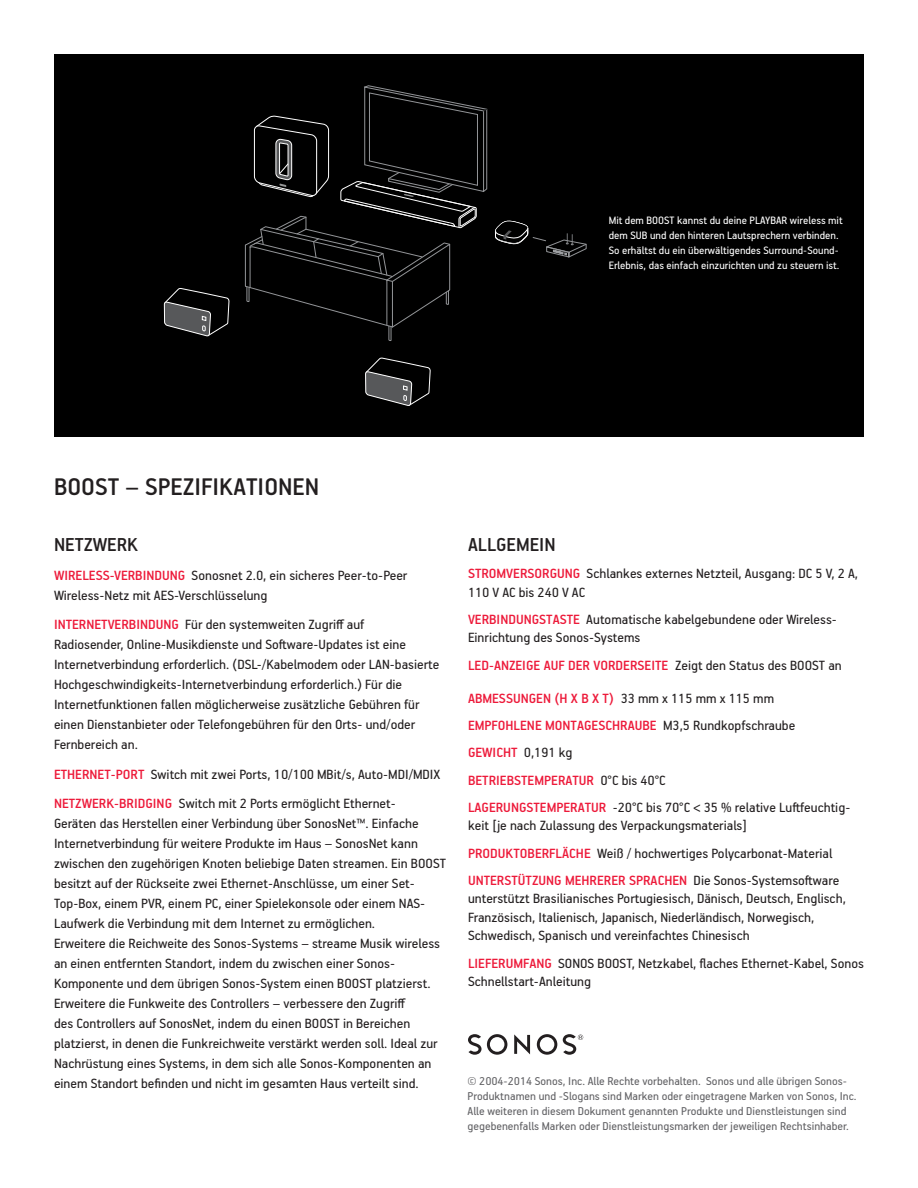
<style>
.page{position:relative;width:918px;height:1188px;background:#fff}
.page>*{position:absolute;margin:0;border:0;box-sizing:border-box;transform-origin:0 0}
.t1{font:500 27px "SONOS Handbook Pro";color:#231f20}
.t2{font:500 21px "SONOS Handbook Pro";color:#231f20}
.t3{font:15px/20.1px "SONOS Handbook Pro";color:#231f20}
.t4{font:500 15px "SONOS Handbook Pro";color:#ed1a3a}
.t5{font:12.75px/15px "SONOS Handbook Pro";color:#636366}
.t6{font:12px/15px "SONOS Handbook Pro";color:#fff}
.s1{font-weight:500;color:#ed1a3a}
.s2{font-weight:400;color:#231f20}
</style>
<div class="page">
<div style="left:54px;top:54px;width:810px;height:382px;background:#000"></div>
<svg style="left:245px;top:85px;width:243px;height:321px"></svg>
<svg style="left:164px;top:288px;width:66px;height:49px"></svg>
<svg style="left:495px;top:220px;width:92px;height:38px"></svg>
<svg style="left:514px;top:1034px;width:16px;height:20px"></svg>
<svg style="left:537px;top:1034px;width:20px;height:21px"></svg>
<svg style="left:468px;top:1034px;width:39px;height:21px"></svg>
<svg style="left:563px;top:1034px;width:20px;height:21px"></svg>
<p class="t6" style="left:609px;top:212px;width:235px">Mit dem BOOST kannst du deine PLAYBAR wireless mit dem SUB und den hinteren Lautsprechern verbinden.<br>So erhältst du ein überwältigendes Surround-Sound-Erlebnis, das einfach einzurichten und zu steuern ist.</p>
<p class="t1" style="left:54px;top:470px;width:267px">BOOST – SPEZIFIKATIONEN</p>
<p class="t2" style="left:54px;top:532px;width:86px">NETZWERK</p>
<p class="t3" style="left:54px;top:565px;width:355px"><span class="s1">WIRELESS-VERBINDUNG</span> Sonosnet 2.0, ein sicheres Peer-to-Peer<br>Wireless-Netz mit AES-Verschlüsselung</p>
<p class="t3" style="left:54px;top:614px;width:387px"><span class="s1">INTERNETVERBINDUNG</span> Für den systemweiten Zugriff auf<br>Radiosender, Online-Musikdienste und Software-Updates ist eine Internetverbindung erforderlich. (DSL-/Kabelmodem oder LAN-basierte Hochgeschwindigkeits-Internetverbindung erforderlich.) Für die Internetfunktionen fallen möglicherweise zusätzliche Gebühren für einen Dienstanbieter oder Telefongebühren für den Orts- und/oder Fernbereich an.</p>
<p class="t3" style="left:54px;top:763px;width:388px"><span class="s1">ETHERNET-PORT</span> Switch mit zwei Ports, 10/100 MBit/s, Auto-MDI/MDIX</p>
<p class="t3" style="left:54px;top:792px;width:394px"><span class="s1">NETZWERK-BRIDGING</span> Switch mit 2 Ports ermöglicht Ethernet-<br>Geräten das Herstellen einer Verbindung über SonosNet™. Einfache Internetverbindung für weitere Produkte im Haus – SonosNet kann zwischen den zugehörigen Knoten beliebige Daten streamen. Ein BOOST besitzt auf der Rückseite zwei Ethernet-Anschlüsse, um einer Set-Top-Box, einem PVR, einem PC, einer Spielekonsole oder einem NAS-Laufwerk die Verbindung mit dem Internet zu ermöglichen.</p>
<p class="t3" style="left:54px;top:933px;width:388px">Erweitere die Reichweite des Sonos-Systems – streame Musik wireless an einen entfernten Standort, indem du zwischen einer Sonos-Komponente und dem übrigen Sonos-System einen BOOST platzierst.<br>Erweitere die Funkweite des Controllers – verbessere den Zugriff<br>des Controllers auf SonosNet, indem du einen BOOST in Bereichen platzierst, in denen die Funkreichweite verstärkt werden soll. Ideal zur Nachrüstung eines Systems, in dem sich alle Sonos-Komponenten an einem Standort befinden und nicht im gesamten Haus verteilt sind.</p>
<p class="t2" style="left:468px;top:532px;width:89px">ALLGEMEIN</p>
<p class="t3" style="left:468px;top:564px;width:392px;line-height:18.3px"><span class="s1">STROMVERSORGUNG</span> Schlankes externes Netzteil, Ausgang: DC 5 V, 2 A,<br>110 V AC bis 240 V AC</p>
<p class="t3" style="left:468px;top:610px;width:371px;line-height:18.3px"><span class="s1">VERBINDUNGSTASTE</span> Automatische kabelgebundene oder Wireless-<br>Einrichtung des Sonos-Systems</p>
<p class="t4" style="left:468px;top:656px;width:375px">LED-ANZEIGE AUF DER VORDERSEITE <span class="s2">Zeigt den Status des BOOST an</span></p>
<p class="t4" style="left:468px;top:689px;width:308px">ABMESSUNGEN (H X B X T) <span class="s2">33 mm x 115 mm x 115 mm</span></p>
<p class="t4" style="left:468px;top:716px;width:329px">EMPFOHLENE MONTAGESCHRAUBE <span class="s2">M3,5 Rundkopfschraube</span></p>
<p class="t4" style="left:468px;top:744px;width:106px">GEWICHT <span class="s2">0,191 kg</span></p>
<p class="t4" style="left:468px;top:771px;width:199px">BETRIEBSTEMPERATUR <span class="s2">0°C bis 40°C</span></p>
<p class="t3" style="left:468px;top:798px;width:384px;line-height:18.3px"><span class="s1">LAGERUNGSTEMPERATUR</span> -20°C bis 70°C &lt; 35 % relative Luftfeuchtig&shy;keit [je nach Zulassung des Verpackungsmaterials]</p>
<p class="t3" style="left:468px;top:843px;width:366px"><span class="s1">PRODUKTOBERFLÄCHE</span> Weiß / hochwertiges Polycarbonat-Material</p>
<p class="t3" style="left:468px;top:871px;width:379px;line-height:18.3px"><span class="s1">UNTERSTÜTZUNG MEHRERER SPRACHEN</span> Die Sonos-Systemsoftware unterstützt Brasilianisches Portugiesisch, Dänisch, Deutsch, Englisch, Französisch, Italienisch, Japanisch, Niederländisch, Norwegisch, Schwedisch, Spanisch und vereinfachtes Chinesisch</p>
<p class="t3" style="left:468px;top:953px;width:398px;line-height:18.3px"><span class="s1">LIEFERUMFANG</span> SONOS BOOST, Netzkabel, flaches Ethernet-Kabel, Sonos<br>Schnellstart-Anleitung</p>
<p class="t5" style="left:468px;top:1073px;width:390px">© 2004-2014 Sonos, Inc. Alle Rechte vorbehalten. Sonos und alle übrigen Sonos-<br>Produktnamen und -Slogans sind Marken oder eingetragene Marken von Sonos, Inc.</p>
<p class="t5" style="left:468px;top:1103px;width:383px">Alle weiteren in diesem Dokument genannten Produkte und Dienstleistungen sind gegebenenfalls Marken oder Dienstleistungsmarken der jeweiligen Rechtsinhaber.</p>
</div>
